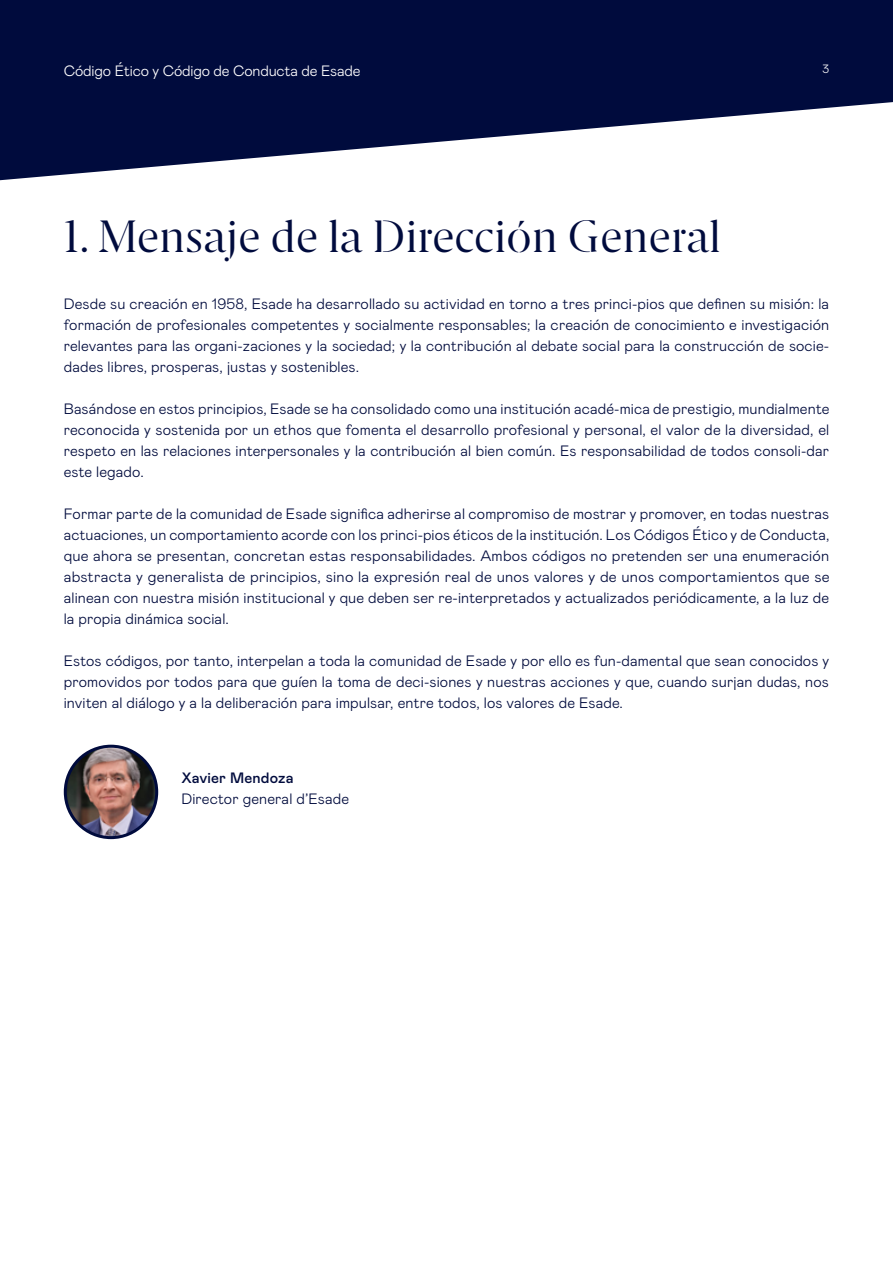
<style>
.page{position:relative;width:893px;height:1263px;background:#fff}
.page>*{position:absolute;margin:0;border:0;box-sizing:border-box;transform-origin:0 0}
.t1{font:45px "Esade";color:#000b3d}
.t2{font:300 15px/21px "Mabry Pro";letter-spacing:.01em;color:#000b3d;text-align:justify}
.t3{font:300 15px "Mabry Pro";letter-spacing:-.01em;color:#fff}
.t4{font:500 15px "Mabry Pro";letter-spacing:.01em;color:#000b3d}
.t5{font:300 12px "Mabry Pro";color:#fff}
</style>
<div class="page">
<svg style="left:0;top:0;width:893px;height:180px;fill:#000b3d"></svg>
<img style="left:65px;top:746px;width:92px;height:92px;border-radius:46px">
<div style="left:64px;top:745px;width:94px;height:94px;border:3px solid #000b3d;border-radius:50%"></div>
<p class="t3" style="left:64px;top:60px;width:298px">Código Ético y Código de Conducta de Esade</p>
<h1 class="t1" style="left:64px;top:204px;width:659px">1. Mensaje de la Dirección General</h1>
<p class="t5" style="left:822px;top:61px;width:8px">3</p>
<p class="t2" style="left:64px;top:292px;width:767px">Desde su creación en 1958, Esade ha desarrollado su actividad en torno a tres princi-pios que definen su misión: la formación de profesionales competentes y socialmente responsables; la creación de conocimiento e investigación relevantes para las organi-zaciones y la sociedad; y la contribución al debate social para la construcción de socie&shy;dades libres, prosperas, justas y sostenibles.</p>
<p class="t2" style="left:64px;top:397px;width:767px">Basándose en estos principios, Esade se ha consolidado como una institución acadé-mica de prestigio, mundialmente reconocida y sostenida por un ethos que fomenta el desarrollo profesional y personal, el valor de la diversidad, el respeto en las relaciones interpersonales y la contribución al bien común. Es responsabilidad de todos consoli-dar este legado.</p>
<p class="t2" style="left:64px;top:502px;width:767px">Formar parte de la comunidad de Esade significa adherirse al compromiso de mostrar y promover, en todas nuestras actuaciones, un comportamiento acorde con los princi-pios éticos de la institución. Los Códigos Ético y de Conducta, que ahora se presentan, concretan estas responsabilidades. Ambos códigos no pretenden ser una enumeración abstracta y generalista de principios, sino la expresión real de unos valores y de unos comportamientos que se alinean con nuestra misión institucional y que deben ser re-interpretados y actualizados periódicamente, a la luz de la propia dinámica social.</p>
<p class="t2" style="left:64px;top:649px;width:767px">Estos códigos, por tanto, interpelan a toda la comunidad de Esade y por ello es fun-damental que sean conocidos y promovidos por todos para que guíen la toma de deci-siones y nuestras acciones y que, cuando surjan dudas, nos inviten al diálogo y a la deliberación para impulsar, entre todos, los valores de Esade.</p>
<p class="t4" style="left:181px;top:767px;width:114px">Xavier Mendoza</p>
<p class="t2" style="left:181px;top:787px;width:169px">Director general d’Esade</p>
</div>
